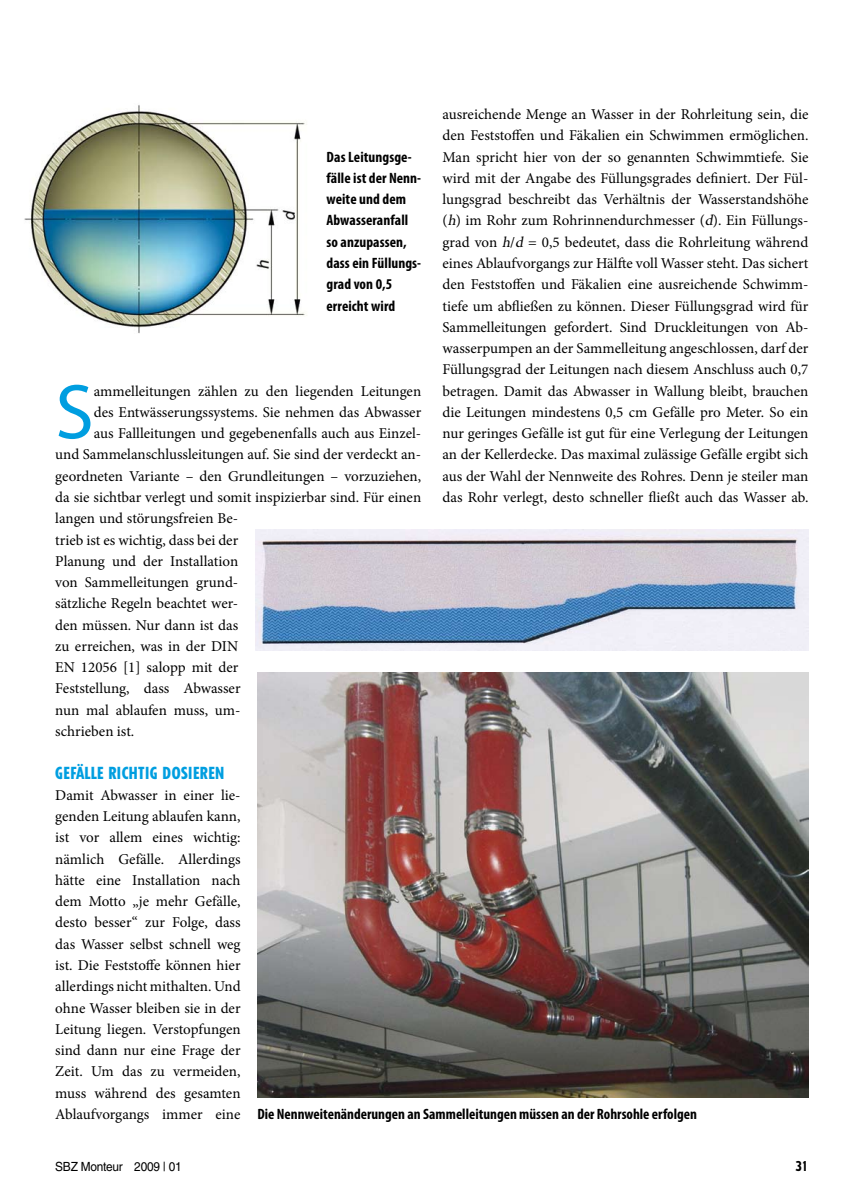
<style>
.page{position:relative;width:851px;height:1204px;background:#fff}
.page>*{position:absolute;margin:0;border:0;box-sizing:border-box;transform-origin:0 0}
.t1{font:78.15px "Myriad Pro";color:#009ee0}
.t2{font:800 condensed 16.5px "Tempo Std";letter-spacing:.03em;color:#009ee0}
.t3{font:15px/21.3px "Minion Pro";color:#000;text-align:justify}
.t4{font:700 condensed 15px/21.3px "Myriad Pro";letter-spacing:.005em;color:#000}
.t5{font:800 condensed 13.5px "Tempo Std";color:#000}
.t6{font:12.6px "Helvetica LT Std";letter-spacing:-.02em;color:#000;scale:.94 1}
.s1{font-style:italic}
</style>
<div class="page">
<img style="left:24px;top:105px;width:283px;height:229px">
<img style="left:257px;top:672px;width:551px;height:425px">
<img style="left:255px;top:529px;width:553px;height:122px">
<p class="t3" style="left:442px;top:104px;width:367px">ausreichende Menge an Wasser in der Rohrleitung sein, die den Feststoffen und Fäkalien ein Schwimmen ermöglichen.<br>Man spricht hier von der so genannten Schwimmtiefe. Sie wird mit der Angabe des Füllungsgrades definiert. Der Fül&shy;lungsgrad beschreibt das Verhältnis der Wasserstandshöhe (<span class="s1">h</span>) im Rohr zum Rohrinnendurchmesser (<span class="s1">d</span>). Ein Füllungs&shy;grad von <span class="s1">h</span>/<span class="s1">d</span> = 0,5 bedeutet, dass die Rohrleitung während eines Ablaufvorgangs zur Hälfte voll Wasser steht. Das sichert den Feststoffen und Fäkalien eine ausreichende Schwimm&shy;tiefe um abfließen zu können. Dieser Füllungsgrad wird für Sammelleitungen gefordert. Sind Druckleitungen von Ab&shy;wasserpumpen an der Sammelleitung angeschlossen, darf der Füllungsgrad der Leitungen nach diesem Anschluss auch 0,7 betragen. Damit das Abwasser in Wallung bleibt, brauchen die Leitungen mindestens 0,5 cm Gefälle pro Meter. So ein nur geringes Gefälle ist gut für eine Verlegung der Leitungen an der Kellerdecke. Das maximal zulässige Gefälle ergibt sich aus der Wahl der Nennweite des Rohres. Denn je steiler man das Rohr verlegt, desto schneller fließt auch das Wasser ab.</p>
<p class="t4" style="left:326px;top:146px;width:96px">Das Leitungsge&shy;fälle ist der Nenn&shy;weite und dem<br>Abwasseranfall so anzupassen, dass ein Füllungs&shy;grad von 0,5 erreicht wird</p>
<h1 class="t1" style="left:55px;top:364px;width:40px">S</h1>
<p class="t3" style="left:94px;top:380px;width:329px">ammelleitungen zählen zu den liegenden Leitungen</p>
<p class="t3" style="left:94px;top:401px;width:329px">des Entwässerungssystems. Sie nehmen das Abwasser</p>
<p class="t3" style="left:94px;top:423px;width:329px">aus Fallleitungen und gegebenenfalls auch aus Einzel-</p>
<p class="t3" style="left:55px;top:444px;width:367px">und Sammelanschlussleitungen auf. Sie sind der verdeckt an-</p>
<p class="t3" style="left:55px;top:465px;width:367px">geordneten Variante – den Grundleitungen – vorzuziehen,</p>
<p class="t3" style="left:55px;top:486px;width:367px">da sie sichtbar verlegt und somit inspizierbar sind. Für einen</p>
<p class="t3" style="left:55px;top:508px;width:184px">langen und störungsfreien Be-</p>
<p class="t3" style="left:55px;top:529px;width:184px">trieb ist es wichtig, dass bei der</p>
<p class="t3" style="left:55px;top:550px;width:184px">Planung und der Installation</p>
<p class="t3" style="left:55px;top:571px;width:184px">von Sammelleitungen grund-</p>
<p class="t3" style="left:55px;top:593px;width:184px">sätzliche Regeln beachtet wer-</p>
<p class="t3" style="left:55px;top:614px;width:184px">den müssen. Nur dann ist das</p>
<p class="t3" style="left:55px;top:635px;width:184px">zu erreichen, was in der DIN</p>
<p class="t3" style="left:55px;top:656px;width:184px">EN 12056 [1] salopp mit der</p>
<p class="t3" style="left:55px;top:678px;width:187px">Feststellung, dass Abwasser</p>
<p class="t3" style="left:55px;top:699px;width:187px">nun mal ablaufen muss, um-</p>
<p class="t3" style="left:55px;top:720px;width:81px">schrieben ist.</p>
<p class="t2" style="left:55px;top:762px;width:171px">GEFÄLLE RICHTIG DOSIEREN</p>
<p class="t3" style="left:55px;top:784px;width:187px">Damit Abwasser in einer lie&shy;genden Leitung ablaufen kann, ist vor allem eines wichtig: nämlich Gefälle. Allerdings hätte eine Installation nach dem Motto „je mehr Gefälle, desto besser“ zur Folge, dass das Wasser selbst schnell weg ist. Die Feststoffe können hier allerdings nicht mithalten. Und ohne Wasser bleiben sie in der Leitung liegen. Verstopfungen sind dann nur eine Frage der Zeit. Um das zu vermeiden, muss während des gesamten Ablaufvorgangs immer eine</p>
<p class="t4" style="left:257px;top:1102px;width:441px">Die Nennweitenänderungen an Sammelleitungen müssen an der Rohrsohle erfolgen</p>
<p class="t6" style="left:55px;top:1158px;width:136px">SBZ Monteur 2009 | 01</p>
<p class="t5" style="left:795px;top:1157px;width:14px">31</p>
</div>
